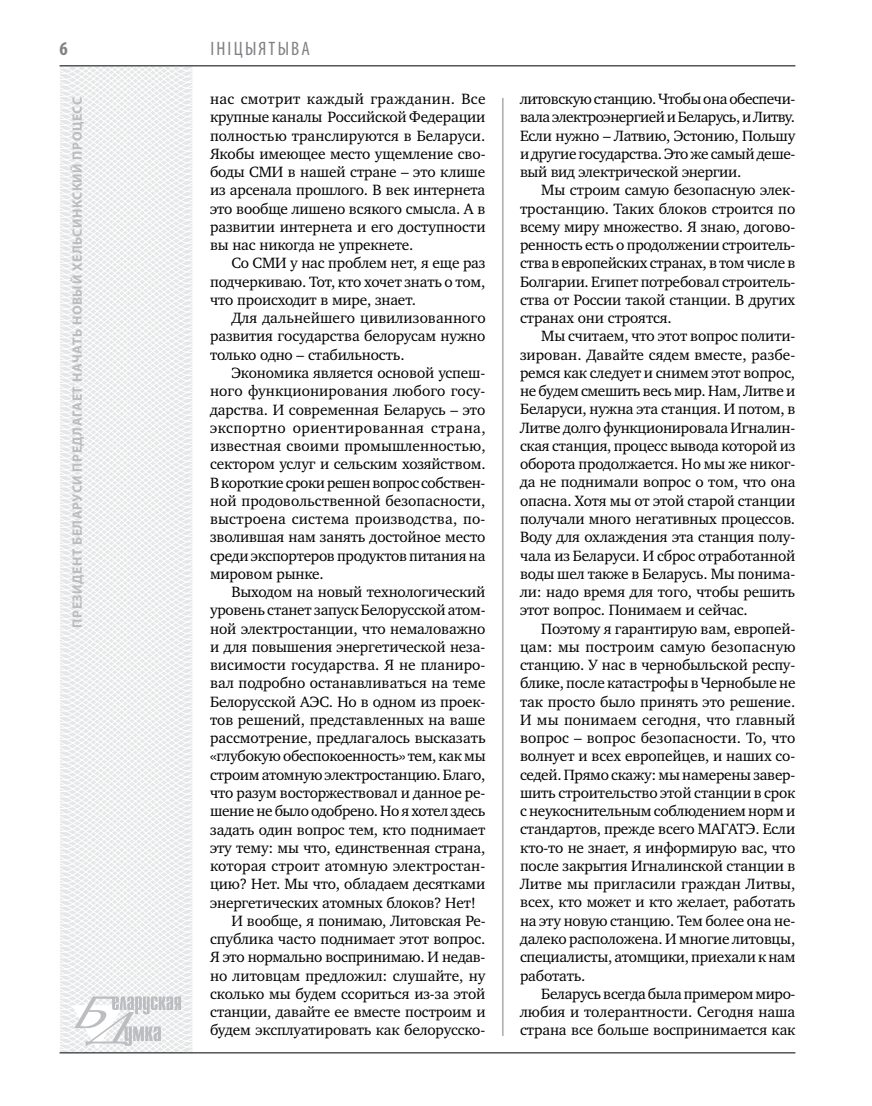
<style>
.page{position:relative;width:872px;height:1106px;background:#fff}
.page>*{position:absolute;margin:0;border:0;box-sizing:border-box;transform-origin:0 0}
.t1{font:condensed 19.5px "Myriad Pro";letter-spacing:.11em;color:#808285}
.t2{font:700 condensed 19.5px "Myriad Pro";color:#808285}
.t3{font:15.3px/18.3px "Charter C";letter-spacing:-.01em;color:#000;text-align:justify}
.t4{font:700 13.5px "Myriad Pro";letter-spacing:.04em;color:#bcbdc0}
</style>
<div class="page">
<svg style="left:59px;top:65px;width:192px;height:989px"></svg>
<hr style="left:502px;top:98px;width:1px;height:938px;background:#808285">
<hr style="left:60px;top:1052px;width:735px;height:1px;background:#000">
<svg style="left:71px;top:996px;width:110px;height:53px"></svg>
<hr style="left:60px;top:65px;width:735px;height:1px;background:#000">
<p class="t2" style="left:60px;top:37px;width:10px">6</p>
<p class="t4" style="left:69px;top:627px;width:531px;rotate:-90deg">Президент Беларуси предлагает начать новый Хельсинкский процесс</p>
<p class="t1" style="left:210px;top:37px;width:101px">Ініцыятыва</p>
<p class="t3" style="left:210px;top:90px;width:277px">нас смотрит каждый гражданин. Все крупные каналы Российской Федерации полностью транслируются в Беларуси.<br>Якобы имеющее место ущемление сво&shy;боды СМИ в нашей стране – это клише из арсенала прошлого. В век интернета это вообще лишено всякого смысла. А в развитии интернета и его доступности вы нас никогда не упрекнете.</p>
<p class="t3" style="left:210px;top:254px;width:277px;text-indent:21px">Со СМИ у нас проблем нет, я еще раз подчеркиваю. Тот, кто хочет знать о том, что происходит в мире, знает.</p>
<p class="t3" style="left:210px;top:309px;width:277px;text-indent:21px">Для дальнейшего цивилизованного развития государства белорусам нужно только одно – стабильность.</p>
<p class="t3" style="left:210px;top:364px;width:277px;text-indent:21px">Экономика является основой успеш&shy;ного функционирования любого госу&shy;дарства. И современная Беларусь – это экспортно ориентированная страна, известная своими промышленностью, сектором услуг и сельским хозяйством.<br>В короткие сроки решен вопрос собствен&shy;ной продовольственной безопасности, выстроена система производства, по&shy;зволившая нам занять достойное место среди экспортеров продуктов питания на мировом рынке.</p>
<p class="t3" style="left:231px;top:583px;width:255px">Выходом на новый технологический</p>
<p class="t3" style="left:210px;top:601px;width:277px">уровень станет запуск Белорусской атом-</p>
<p class="t3" style="left:210px;top:619px;width:277px">ной электростанции, что немаловажно</p>
<p class="t3" style="left:210px;top:637px;width:277px">и для повышения энергетической неза-</p>
<p class="t3" style="left:210px;top:656px;width:277px">висимости государства. Я не планиро-</p>
<p class="t3" style="left:210px;top:674px;width:277px">вал подробно останавливаться на теме</p>
<p class="t3" style="left:210px;top:692px;width:277px">Белорусской АЭС. Но в одном из проек-</p>
<p class="t3" style="left:210px;top:710px;width:277px">тов решений, представленных на ваше</p>
<p class="t3" style="left:210px;top:729px;width:277px">рассмотрение, предлагалось высказать</p>
<p class="t3" style="left:210px;top:747px;width:277px">«глубокую обеспокоенность» тем, как мы</p>
<p class="t3" style="left:210px;top:765px;width:277px">строим атомную электростанцию. Благо,</p>
<p class="t3" style="left:210px;top:783px;width:277px">что разум восторжествовал и данное ре-</p>
<p class="t3" style="left:210px;top:802px;width:277px">шение не было одобрено. Но я хотел здесь</p>
<p class="t3" style="left:210px;top:820px;width:277px">задать один вопрос тем, кто поднимает</p>
<p class="t3" style="left:210px;top:838px;width:277px">эту тему: мы что, единственная страна,</p>
<p class="t3" style="left:210px;top:857px;width:277px">которая строит атомную электростан-</p>
<p class="t3" style="left:210px;top:875px;width:277px">цию? Нет. Мы что, обладаем десятками</p>
<p class="t3" style="left:210px;top:893px;width:267px">энергетических атомных блоков? Нет!</p>
<p class="t3" style="left:231px;top:911px;width:256px">И вообще, я понимаю, Литовская Ре-</p>
<p class="t3" style="left:210px;top:930px;width:277px">спублика часто поднимает этот вопрос.</p>
<p class="t3" style="left:210px;top:948px;width:277px">Я это нормально воспринимаю. И недав-</p>
<p class="t3" style="left:210px;top:966px;width:277px">но литовцам предложил: слушайте, ну</p>
<p class="t3" style="left:210px;top:984px;width:277px">сколько мы будем ссориться из-за этой</p>
<p class="t3" style="left:210px;top:1003px;width:277px">станции, давайте ее вместе построим и</p>
<p class="t3" style="left:210px;top:1021px;width:277px">будем эксплуатировать как белорусско-</p>
<p class="t3" style="left:520px;top:90px;width:277px">литовскую станцию. Чтобы она обеспечи&shy;вала электроэнергией и Беларусь, и Литву.<br>Если нужно – Латвию, Эстонию, Польшу и другие государства. Это же самый деше&shy;вый вид электрической энергии.</p>
<p class="t3" style="left:520px;top:181px;width:277px;text-indent:21px">Мы строим самую безопасную элек&shy;тростанцию. Таких блоков строится по всему миру множество. Я знаю, догово&shy;ренность есть о продолжении строитель&shy;ства в европейских странах, в том числе в Болгарии. Египет потребовал строитель&shy;ства от России такой станции. В других странах они строятся.</p>
<p class="t3" style="left:520px;top:327px;width:277px;text-indent:21px">Мы считаем, что этот вопрос полити&shy;зирован. Давайте сядем вместе, разбе&shy;ремся как следует и снимем этот вопрос, не будем смешить весь мир. Нам, Литве и Беларуси, нужна эта станция. И потом, в Литве долго функционировала Игналин&shy;ская станция, процесс вывода которой из оборота продолжается. Но мы же никог&shy;да не поднимали вопрос о том, что она опасна. Хотя мы от этой старой станции получали много негативных процессов.<br>Воду для охлаждения эта станция полу&shy;чала из Беларуси. И сброс отработанной воды шел также в Беларусь. Мы понима&shy;ли: надо время для того, чтобы решить этот вопрос. Понимаем и сейчас.</p>
<p class="t3" style="left:520px;top:619px;width:277px;text-indent:21px">Поэтому я гарантирую вам, европей&shy;цам: мы построим самую безопасную станцию. У нас в чернобыльской респу&shy;блике, после катастрофы в Чернобыле не так просто было принять это решение.<br>И мы понимаем сегодня, что главный вопрос – вопрос безопасности. То, что волнует и всех европейцев, и наших со&shy;седей. Прямо скажу: мы намерены завер&shy;шить строительство этой станции в срок с неукоснительным соблюдением норм и стандартов, прежде всего МАГАТЭ. Если кто-то не знает, я информирую вас, что после закрытия Игналинской станции в Литве мы пригласили граждан Литвы, всех, кто может и кто желает, работать на эту новую станцию. Тем более она не&shy;далеко расположена. И многие литовцы, специалисты, атомщики, приехали к нам работать.</p>
<p class="t3" style="left:520px;top:984px;width:277px;text-indent:21px">Беларусь всегда была примером миро&shy;любия и толерантности. Сегодня наша страна все больше воспринимается как</p>
</div>
